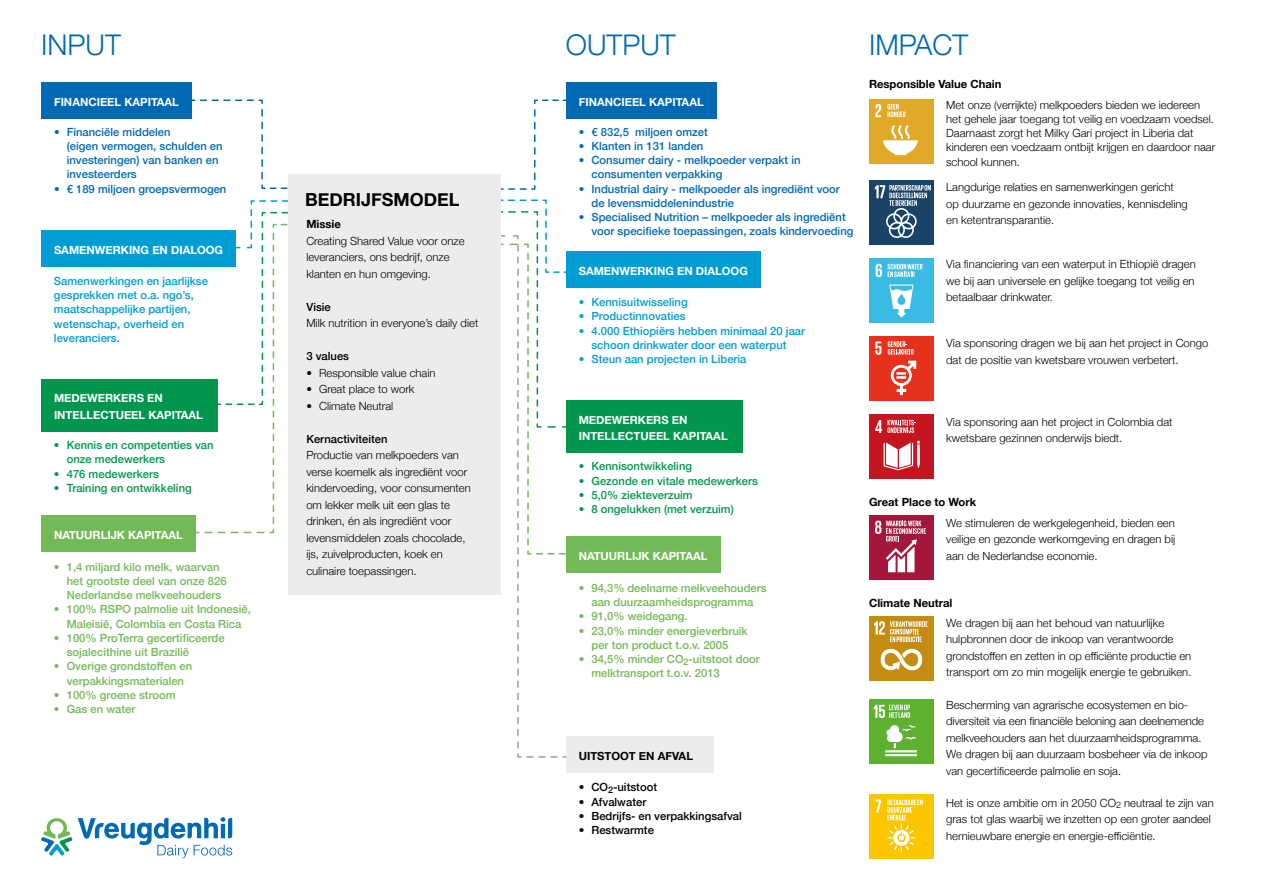
<style>
.page{position:relative;width:1263px;height:893px;background:#fff}
.page>*{position:absolute;margin:0;border:0;box-sizing:border-box;transform-origin:0 0}
.t1{font:300 28.5px "Helvetica Neue";color:#0069b4}
.t2{font:700 18px "Helvetica Neue";color:#000}
.t3{font:300 11.25px/16.5px "Helvetica Neue";color:#000}
.t4{font:500 11.25px/14.2px "Helvetica Neue";color:#73b958;text-align:center}
.t5{font:500 11.25px/14.2px "Helvetica Neue";color:#0069b4}
.t6{font:500 11.25px/14.2px "Helvetica Neue";color:#009dd4;text-align:center}
.t7{font:700 11.25px/16.5px "Helvetica Neue";color:#fff}
.t8{font:500 11.25px/14.2px "Helvetica Neue";color:#00964e}
.t9{font:500 11.25px "Helvetica Neue";color:#000}
.t10{font:700 11.25px "Helvetica Neue";color:#000}
</style>
<div class="page">
<svg style="left:41px;top:818px;width:31px;height:38px"></svg>
<svg style="left:78px;top:817px;width:154px;height:41px"></svg>
<div style="left:41px;top:82px;width:151px;height:36px;background:#0069b4"></div>
<div style="left:566px;top:82px;width:150px;height:36px;background:#0069b4"></div>
<div style="left:41px;top:230px;width:195px;height:37px;background:#009dd4"></div>
<div style="left:566px;top:251px;width:195px;height:37px;background:#009dd4"></div>
<div style="left:41px;top:378px;width:177px;height:53px;background:#00964e"></div>
<div style="left:566px;top:400px;width:176px;height:53px;background:#00964e"></div>
<div style="left:41px;top:515px;width:154px;height:36px;background:#73b958"></div>
<div style="left:566px;top:536px;width:154px;height:37px;background:#73b958"></div>
<div style="left:566px;top:736px;width:147px;height:37px;background:#ececed"></div>
<div style="left:869px;top:99px;width:65px;height:64px;background:#e1a927"></div>
<svg style="left:875px;top:104px;width:6px;height:13px"></svg>
<svg style="left:883px;top:125px;width:35px;height:30px"></svg>
<svg style="left:887px;top:104px;width:19px;height:13px"></svg>
<div style="left:869px;top:180px;width:65px;height:64px;background:#1a4368"></div>
<svg style="left:875px;top:185px;width:56px;height:53px"></svg>
<div style="left:869px;top:258px;width:65px;height:65px;background:#39bbe3"></div>
<svg style="left:889px;top:285px;width:24px;height:33px"></svg>
<svg style="left:875px;top:264px;width:48px;height:13px"></svg>
<div style="left:869px;top:336px;width:65px;height:65px;background:#e6321c"></div>
<svg style="left:875px;top:342px;width:6px;height:13px"></svg>
<svg style="left:891px;top:361px;width:25px;height:34px"></svg>
<svg style="left:888px;top:341px;width:25px;height:14px"></svg>
<div style="left:869px;top:415px;width:65px;height:64px;background:#c41521"></div>
<svg style="left:884px;top:441px;width:36px;height:29px"></svg>
<svg style="left:875px;top:420px;width:40px;height:13px"></svg>
<div style="left:869px;top:515px;width:65px;height:65px;background:#a5173a"></div>
<svg style="left:875px;top:521px;width:51px;height:51px"></svg>
<div style="left:869px;top:616px;width:65px;height:65px;background:#c48d11"></div>
<svg style="left:874px;top:621px;width:53px;height:21px"></svg>
<svg style="left:881px;top:649px;width:41px;height:22px"></svg>
<div style="left:869px;top:699px;width:65px;height:65px;background:#5db12e"></div>
<hr style="left:885px;top:750px;width:32px;height:2px;background:#fff">
<hr style="left:885px;top:754px;width:32px;height:2px;background:#fff">
<svg style="left:886px;top:725px;width:30px;height:23px"></svg>
<svg style="left:874px;top:705px;width:36px;height:13px"></svg>
<div style="left:869px;top:794px;width:65px;height:65px;background:#fbc500"></div>
<svg style="left:876px;top:800px;width:5px;height:13px"></svg>
<svg style="left:887px;top:800px;width:36px;height:52px"></svg>
<svg style="left:190px;top:99px;width:117px;height:90px"></svg>
<svg style="left:194px;top:200px;width:94px;height:334px"></svg>
<svg style="left:487px;top:99px;width:80px;height:91px"></svg>
<svg style="left:500px;top:199px;width:67px;height:559px"></svg>
<div style="left:288px;top:175px;width:212px;height:420px;background:#ececed"></div>
<h1 class="t1" style="left:41px;top:22px;width:81px">INPUT</h1>
<h1 class="t1" style="left:566px;top:22px;width:111px">OUTPUT</h1>
<h1 class="t1" style="left:869px;top:22px;width:101px">IMPACT</h1>
<p class="t10" style="left:869px;top:75px;width:134px">Responsible Value Chain</p>
<p class="t7" style="left:54px;top:94px;width:126px">FINANCIEEL KAPITAAL</p>
<p class="t7" style="left:579px;top:94px;width:126px">FINANCIEEL KAPITAAL</p>
<p class="t5" style="left:67px;top:124px;width:157px;text-indent:-13px">• Financiële middelen<br>(eigen vermogen, schulden en investeringen) van banken en investeerders</p>
<p class="t5" style="left:54px;top:181px;width:174px">• € 189 miljoen groepsvermogen</p>
<p class="t7" style="left:54px;top:242px;width:171px">SAMENWERKING EN DIALOOG</p>
<p class="t6" style="left:54px;top:273px;width:156px;text-align:left">Samenwerkingen en jaarlijkse gesprekken met o.a. ngo’s, maatschappelijke partijen, wetenschap, overheid en leveranciers.</p>
<p class="t7" style="left:54px;top:390px;width:150px">MEDEWERKERS EN<br>INTELLECTUEEL KAPITAAL</p>
<p class="t8" style="left:67px;top:437px;width:148px;text-indent:-13px">• Kennis en competenties van onze medewerkers</p>
<p class="t8" style="left:54px;top:466px;width:106px">• 476 medewerkers</p>
<p class="t8" style="left:54px;top:480px;width:139px">• Training en ontwikkeling</p>
<p class="t7" style="left:54px;top:527px;width:130px">NATUURLIJK KAPITAAL</p>
<p class="t4" style="left:67px;top:559px;width:161px;text-align:left;text-indent:-13px">• 1,4 miljard kilo melk, waarvan het grootste deel van onze 826<br>Nederlandse melkveehouders</p>
<p class="t4" style="left:54px;top:601px;width:198px">• 100% RSPO palmolie uit Indonesië,<br>Maleisië, Colombia en Costa Rica</p>
<p class="t4" style="left:67px;top:630px;width:159px;text-align:left;text-indent:-13px">• 100% ProTerra gecertificeerde sojalecithine uit Brazilië</p>
<p class="t4" style="left:54px;top:658px;width:140px">• Overige grondstoffen en verpakkingsmaterialen</p>
<p class="t4" style="left:54px;top:687px;width:123px">• 100% groene stroom</p>
<p class="t4" style="left:54px;top:701px;width:83px">• Gas en water</p>
<h2 class="t2" style="left:305px;top:186px;width:156px">BEDRIJFSMODEL</h2>
<p class="t10" style="left:306px;top:215px;width:36px">Missie</p>
<p class="t3" style="left:306px;top:232px;width:160px">Creating Shared Value voor onze leveranciers, ons bedrijf, onze klanten en hun omgeving.</p>
<p class="t9" style="left:306px;top:298px;width:26px">Visie</p>
<p class="t3" style="left:306px;top:314px;width:173px">Milk nutrition in everyone’s daily diet</p>
<p class="t9" style="left:306px;top:347px;width:44px">3 values</p>
<p class="t3" style="left:306px;top:364px;width:131px">• Responsible value chain</p>
<p class="t3" style="left:306px;top:380px;width:110px">• Great place to work</p>
<p class="t3" style="left:306px;top:397px;width:88px">• Climate Neutral</p>
<p class="t9" style="left:306px;top:430px;width:83px">Kernactiviteiten</p>
<p class="t3" style="left:306px;top:446px;width:166px">Productie van melkpoeders van verse koemelk als ingrediënt voor kindervoeding, voor consumenten om lekker melk uit een glas te drinken, én als ingrediënt voor levensmiddelen zoals chocolade, ijs, zuivelproducten, koek en culinaire toepassingen.</p>
<p class="t5" style="left:579px;top:124px;width:131px">• € 832,5 miljoen omzet</p>
<p class="t5" style="left:579px;top:138px;width:126px">• Klanten in 131 landen</p>
<p class="t5" style="left:591px;top:152px;width:211px;text-indent:-13px">• Consumer dairy - melkpoeder verpakt in consumenten verpakking</p>
<p class="t5" style="left:591px;top:181px;width:250px;text-indent:-13px">• Industrial dairy - melkpoeder als ingrediënt voor de levensmiddelenindustrie</p>
<p class="t5" style="left:591px;top:209px;width:263px;text-indent:-13px">• Specialised Nutrition – melkpoeder als ingrediënt voor specifieke toepassingen, zoals kindervoeding</p>
<p class="t7" style="left:579px;top:263px;width:171px">SAMENWERKING EN DIALOOG</p>
<p class="t6" style="left:579px;top:294px;width:111px">• Kennisuitwisseling</p>
<p class="t6" style="left:579px;top:308px;width:108px">• Productinnovaties</p>
<p class="t6" style="left:579px;top:323px;width:228px">• 4.000 Ethiopiërs hebben minimaal 20 jaar schoon drinkwater door een waterput</p>
<p class="t6" style="left:579px;top:351px;width:169px">• Steun aan projecten in Liberia</p>
<p class="t7" style="left:579px;top:412px;width:150px">MEDEWERKERS EN<br>INTELLECTUEEL KAPITAAL</p>
<p class="t8" style="left:579px;top:458px;width:115px">• Kennisontwikkeling</p>
<p class="t8" style="left:579px;top:473px;width:181px">• Gezonde en vitale medewerkers</p>
<p class="t8" style="left:579px;top:487px;width:116px">• 5,0% ziekteverzuim</p>
<p class="t8" style="left:579px;top:501px;width:157px">• 8 ongelukken (met verzuim)</p>
<p class="t7" style="left:579px;top:548px;width:130px">NATUURLIJK KAPITAAL</p>
<p class="t4" style="left:579px;top:580px;width:189px">• 94,3% deelname melkveehouders aan duurzaamheidsprogramma</p>
<p class="t4" style="left:579px;top:608px;width:111px">• 91,0% weidegang.</p>
<p class="t4" style="left:579px;top:623px;width:170px">• 23,0% minder energieverbruik per ton product t.o.v. 2005</p>
<p class="t4" style="left:591px;top:651px;width:170px;text-align:left;text-indent:-13px">• 34,5% minder CO<sub>2</sub>-uitstoot door melktransport t.o.v. 2013</p>
<p class="t10" style="left:579px;top:747px;width:116px">UITSTOOT EN AFVAL</p>
<p class="t9" style="left:579px;top:778px;width:80px">• CO<sub>2</sub>-uitstoot</p>
<p class="t9" style="left:579px;top:793px;width:69px">• Afvalwater</p>
<p class="t9" style="left:579px;top:807px;width:165px">• Bedrijfs- en verpakkingsafval</p>
<p class="t9" style="left:579px;top:821px;width:77px">• Restwarmte</p>
<p class="t3" style="left:946px;top:97px;width:271px;line-height:14.2px">Met onze (verrijkte) melkpoeders bieden we iedereen het gehele jaar toegang tot veilig en voedzaam voedsel.<br>Daarnaast zorgt het Milky Gari project in Liberia dat kinderen een voedzaam ontbijt krijgen en daardoor naar school kunnen.</p>
<p class="t3" style="left:946px;top:178px;width:243px">Langdurige relaties en samenwerkingen gericht op duurzame en gezonde innovaties, kennisdeling en ketentransparantie.</p>
<p class="t3" style="left:946px;top:255px;width:251px;text-align:justify">Via financiering van een waterput in Ethiopië dragen we bij aan universele en gelijke toegang tot veilig en betaalbaar drinkwater.</p>
<p class="t3" style="left:946px;top:334px;width:264px">Via sponsoring dragen we bij aan het project in Congo dat de positie van kwetsbare vrouwen verbetert.</p>
<p class="t3" style="left:946px;top:413px;width:228px">Via sponsoring aan het project in Colombia dat kwetsbare gezinnen onderwijs biedt.</p>
<p class="t10" style="left:869px;top:493px;width:109px">Great Place to Work</p>
<p class="t3" style="left:946px;top:514px;width:231px;text-align:justify">We stimuleren de werkgelegenheid, bieden een veilige en gezonde werkomgeving en dragen bij aan de Nederlandse economie.</p>
<p class="t10" style="left:869px;top:594px;width:85px">Climate Neutral</p>
<p class="t3" style="left:946px;top:614px;width:247px">We dragen bij aan het behoud van natuurlijke hulpbronnen door de inkoop van verantwoorde grondstoffen en zetten in op efficiënte productie en transport om zo min mogelijk energie te gebruiken.</p>
<p class="t3" style="left:946px;top:696px;width:263px">Bescherming van agrarische ecosystemen en bio&shy;diversiteit via een financiële beloning aan deelnemende melkveehouders aan het duurzaamheidsprogramma.<br>We dragen bij aan duurzaam bosbeheer via de inkoop van gecertificeerde palmolie en soja.</p>
<p class="t3" style="left:946px;top:794px;width:269px">Het is onze ambitie om in 2050 CO<sub>2</sub> neutraal te zijn van gras tot glas waarbij we inzetten op een groter aandeel hernieuwbare energie en energie-efficiëntie.</p>
</div>
